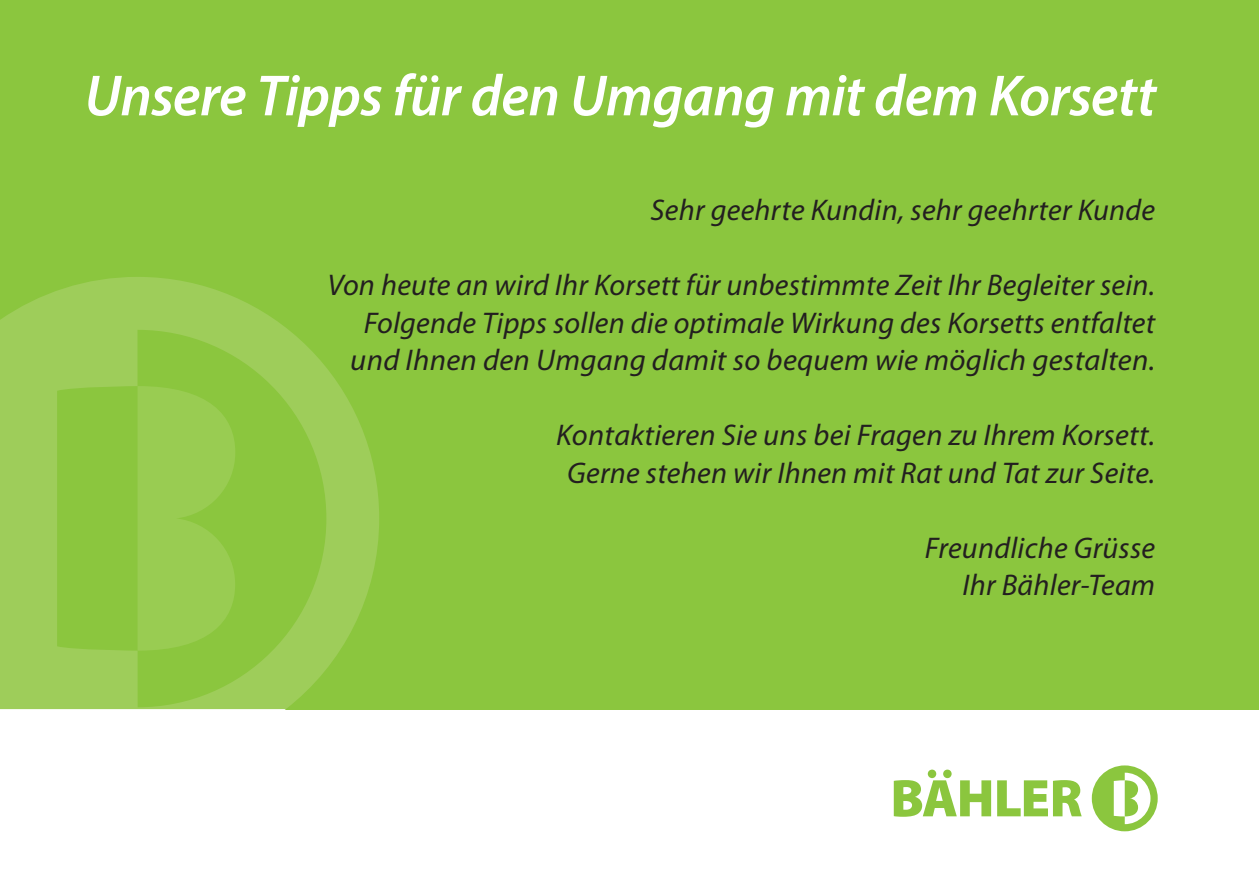
<style>
.page{position:relative;width:1259px;height:893px;background:#fff}
.page>*{position:absolute;margin:0;border:0;box-sizing:border-box;transform-origin:0 0}
.t1{font:italic 600 58.5px "Myriad Pro";letter-spacing:-.01em;color:#fff}
.t2{font:900 53.4px "Myriad Pro";letter-spacing:-.025em;color:#8bc63e}
.t3{font:italic 30px/37.5px "Myriad Pro";letter-spacing:.01em;color:#231f20;text-align:right}
</style>
<div class="page">
<div style="left:0;top:0;width:1259px;height:709px;background:#8bc63e"></div>
<div style="left:943px;top:770px;width:8px;height:8px;background:#8bc63e;border-radius:50%"></div>
<div style="left:927px;top:770px;width:9px;height:8px;background:#8bc63e;border-radius:50%"></div>
<svg style="left:1091px;top:765px;width:66px;height:66px"></svg>
<svg style="left:0;top:277px;width:379px;height:432px"></svg>
<svg style="left:137px;top:386px;width:98px;height:266px"></svg>
<h1 class="t1" style="left:84px;top:58px;width:1073px">Unsere Tipps für den Umgang mit dem Korsett</h1>
<p class="t3" style="left:650px;top:192px;width:506px">Sehr geehrte Kundin, sehr geehrter Kunde</p>
<p class="t3" style="left:327px;top:267px;width:829px">Von heute an wird Ihr Korsett für unbestimmte Zeit Ihr Begleiter sein.<br>Folgende Tipps sollen die optimale Wirkung des Korsetts entfaltet und Ihnen den Umgang damit so bequem wie möglich gestalten.</p>
<p class="t3" style="left:556px;top:417px;width:600px;text-align:center">Kontaktieren Sie uns bei Fragen zu Ihrem Korsett.<br>Gerne stehen wir Ihnen mit Rat und Tat zur Seite.</p>
<p class="t3" style="left:924px;top:530px;width:232px">Freundliche Grüsse<br>Ihr Bähler-Team</p>
<h2 class="t2" style="left:890px;top:768px;width:194px">BAHLER</h2>
</div>
